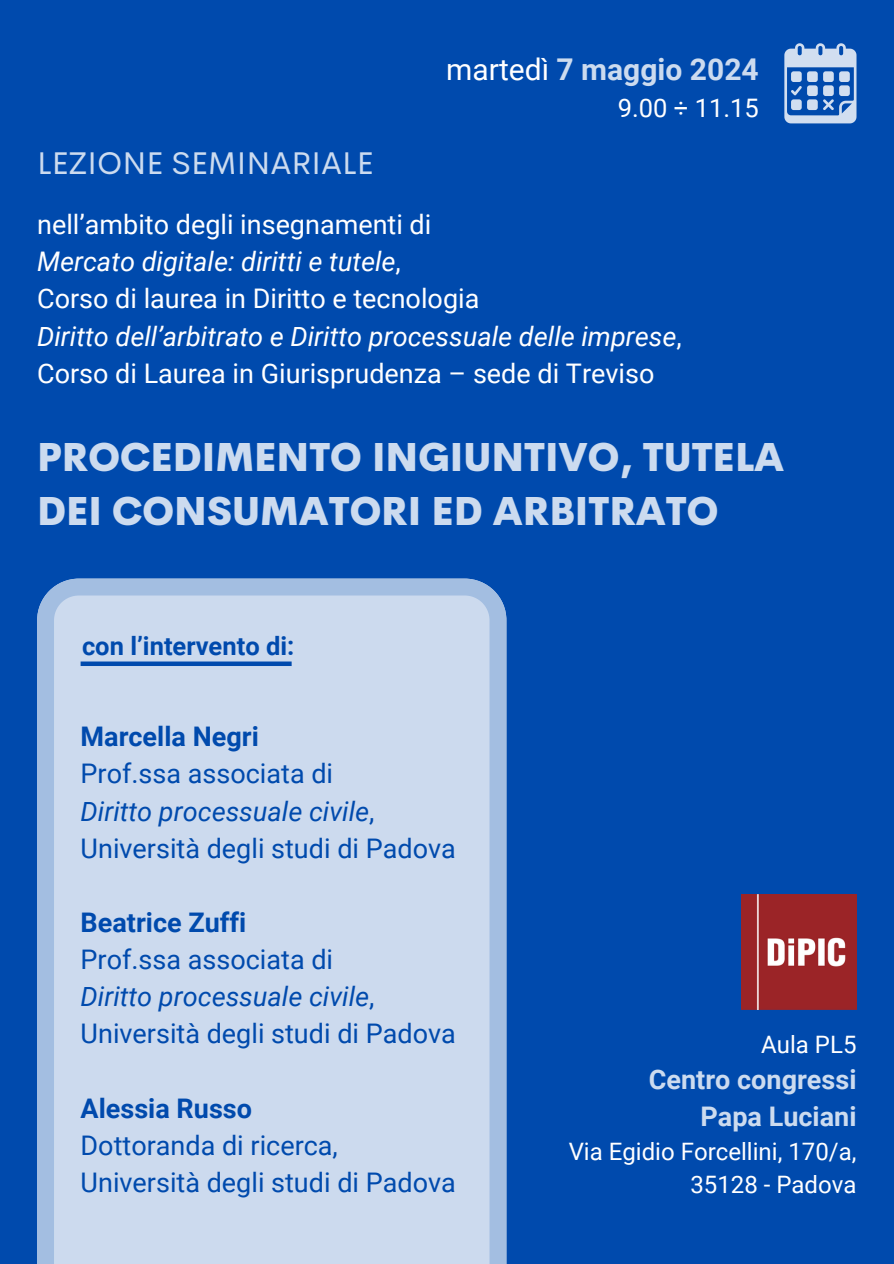
<style>
.page{position:relative;width:894px;height:1264px;background:#fff}
.page>*{position:absolute;margin:0;border:0;box-sizing:border-box;transform-origin:0 0}
.t1{font:800 39px/54px "Cerebri Sans";color:#ccdbef}
.t2{font:31.5px "Cerebri Sans";color:#ccdbef}
.t3{font:700 30px "Roboto";color:#ccdbef}
.t4{font:27px/37.2px "Roboto";color:#004aad}
.t5{font:27px/37.2px "Roboto";color:#fff}
.t6{font:700 27px "Roboto";color:#ccdbef}
.t7{font:700 25.5px "Roboto";color:#004aad}
.t8{font:25.5px "Roboto";color:#fff}
.t9{font:24px "Roboto";color:#fff}
.s1{font-weight:400;color:#fff}
.s2{font-style:italic}
.s3{font-weight:700}
</style>
<div class="page">
<div style="left:0;top:0;width:893px;height:1263px;background:#004aad"></div>
<svg style="left:37px;top:578px;width:469px;height:685px;background:#c7d6ec"></svg>
<div style="left:81px;top:661px;width:210px;height:5px;background:#004aad"></div>
<img style="left:741px;top:894px;width:114px;height:115px">
<svg style="left:784px;top:43px;width:72px;height:80px"></svg>
<h5 class="t2" style="left:37px;top:143px;width:338px">LEZIONE SEMINARIALE</h5>
<p class="t3" style="left:446px;top:52px;width:314px"><span class="s1">martedì</span> 7 maggio 2024</p>
<p class="t8" style="left:617px;top:93px;width:142px">9.00 ÷ 11.15</p>
<p class="t5" style="left:37px;top:206px;width:646px">nell’ambito degli insegnamenti di<br><span class="s2">Mercato digitale: diritti e tutele</span>,<br>Corso di laurea in Diritto e tecnologia<br><span class="s2">Diritto dell’arbitrato e Diritto processuale delle imprese</span>, Corso di Laurea in Giurisprudenza – sede di Treviso</p>
<h2 class="t1" style="left:37px;top:430px;width:748px">PROCEDIMENTO INGIUNTIVO, TUTELA<br>DEI CONSUMATORI ED ARBITRATO</h2>
<h1 class="t7" style="left:82px;top:631px;width:214px">con l’intervento di:</h1>
<h4 class="t4" style="left:81px;top:718px;width:377px"><span class="s3">Marcella Negri<br></span>Prof.ssa associata di<br><span class="s2">Diritto processuale civile</span>,<br>Università degli studi di Padova</h4>
<h5 class="t4" style="left:81px;top:904px;width:377px"><span class="s3">Beatrice Zuffi<br></span>Prof.ssa associata di<br><span class="s2">Diritto processuale civile</span>,<br>Università degli studi di Padova</h5>
<h5 class="t4" style="left:81px;top:1089px;width:377px"><span class="s3">Alessia Russo<br></span>Dottoranda di ricerca,<br>Università degli studi di Padova</h5>
<h5 class="t9" style="left:761px;top:1031px;width:97px">Aula PL5</h5>
<p class="t6" style="left:648px;top:1064px;width:209px">Centro congressi</p>
<p class="t6" style="left:700px;top:1101px;width:157px">Papa Luciani</p>
<p class="t9" style="left:568px;top:1137px;width:289px">Via Egidio Forcellini, 170/a,</p>
<p class="t9" style="left:690px;top:1170px;width:167px">35128 - Padova</p>
</div>
